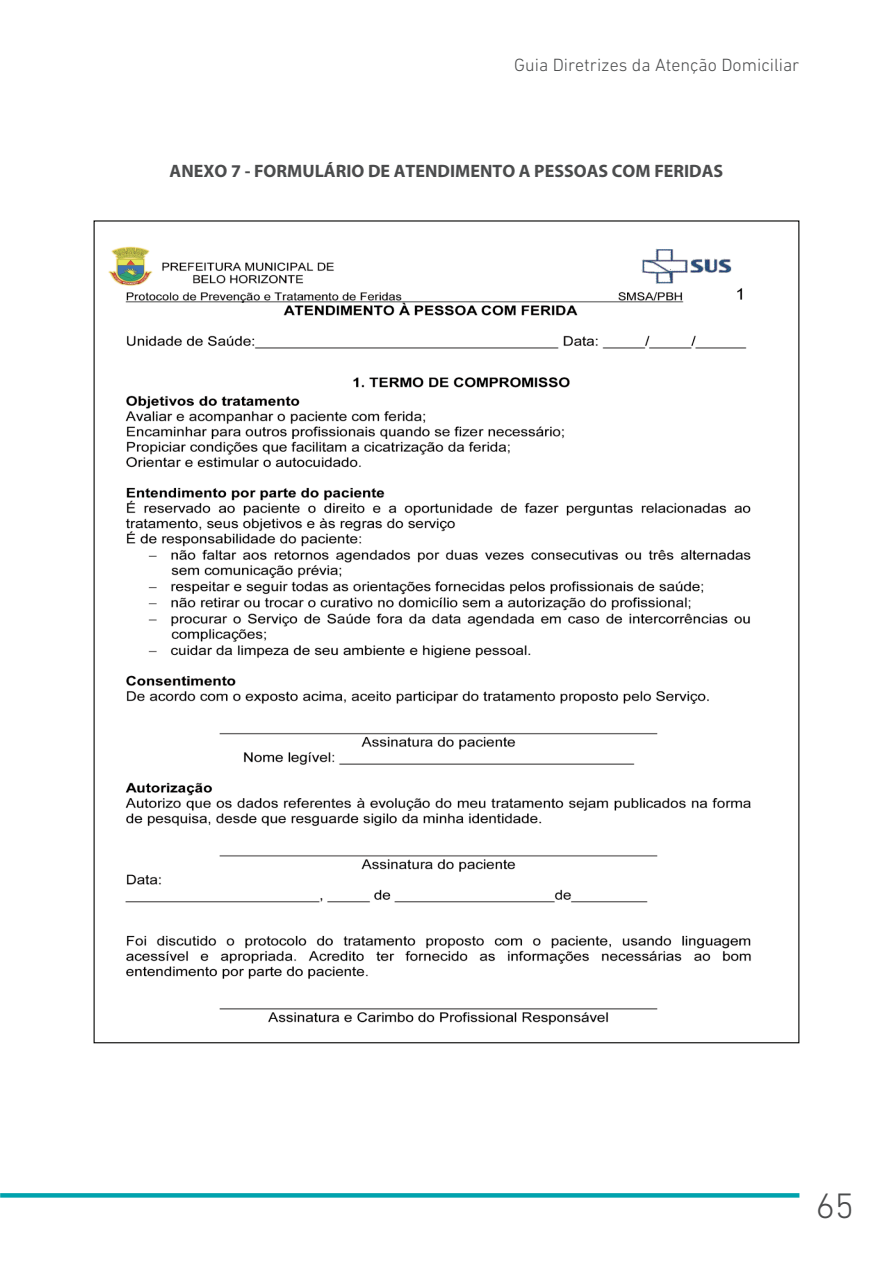
<style>
.page{position:relative;width:893px;height:1263px;background:#fff}
.page>*{position:absolute;margin:0;border:0;box-sizing:border-box;transform-origin:0 0}
.t1{font:300 36px "DIN Next LT Pro";color:#4b4c4d}
.t2{font:700 18px "Myriad Pro";color:#4b4c4d}
.t3{font:300 18px "DIN Next LT Pro";color:#4b4c4d}
</style>
<div class="page">
<svg style="left:0;top:1193px;width:799px;height:4px;background:#09a5af"></svg>
<img style="left:108px;top:246px;width:643px;height:779px">
<p class="t3" style="left:514px;top:55px;width:287px">Guia Diretrizes da Atenção Domiciliar</p>
<p class="t2" style="left:170px;top:159px;width:555px">ANEXO 7 - FORMULÁRIO DE ATENDIMENTO A PESSOAS COM FERIDAS</p>
<h1 class="t1" style="left:816px;top:1185px;width:40px">65</h1>
</div>
